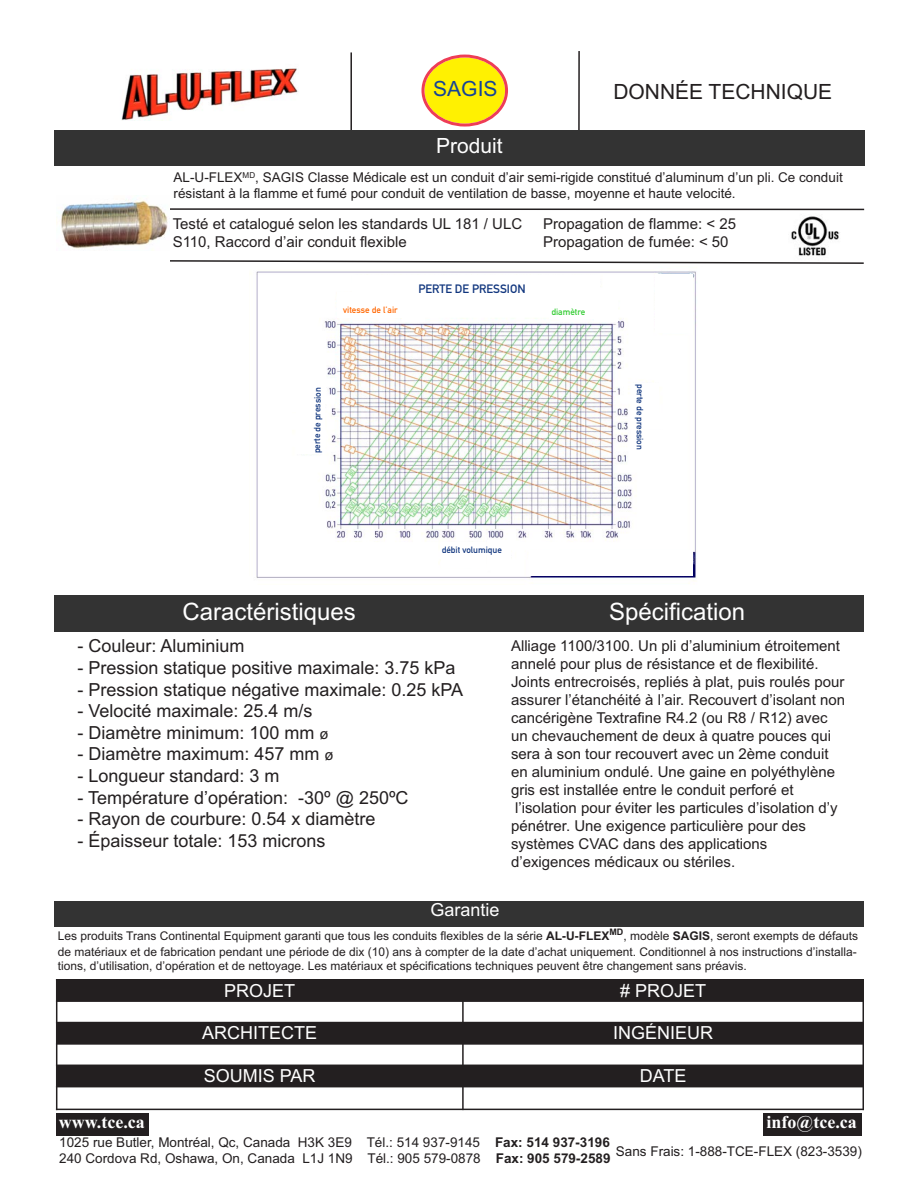
<style>
.page{position:relative;width:918px;height:1188px;background:#fff}
.page>*{position:absolute;margin:0;border:0;box-sizing:border-box;transform-origin:0 0}
.t1{font:24px "Arial";color:#fff}
.t2{font:21px "Arial";color:#231f20}
.t3{font:21px "Arial";color:#fff}
.t4{font:21px "Arial";color:#154398}
.t5{font:18px "Arial";color:#231f20}
.t6{font:18px "Arial";color:#fff}
.t7{font:700 18px "Times New Roman";color:#fff}
.t8{font:15px/18px "Arial";color:#231f20}
.t9{font:13.5px "Arial";color:#231f20}
.t10{font:12px/15.8px "Arial";color:#231f20}
.t11{font:700 12px "DIN Alternate";color:#11367e}
.t12{font:700 9px "DIN Alternate";color:#11367e}
.t13{font:700 9px "DIN Alternate";color:#f60}
.t14{font:700 9px "DIN Alternate";color:#3c3}
.s1{font-size:15px}
.s2{font-weight:700}
</style>
<div class="page">
<div style="left:54px;top:595px;width:810px;height:37px;background:#333"></div>
<hr style="left:350px;top:52px;width:2px;height:80px;background:#231f20">
<hr style="left:169px;top:208px;width:695px;height:2px;background:#231f20">
<hr style="left:578px;top:51px;width:2px;height:79px;background:#231f20">
<div style="left:54px;top:901px;width:810px;height:26px;background:#333"></div>
<svg style="left:170px;top:260px;width:694px;height:4px"></svg>
<svg style="left:421px;top:55px;width:87px;height:72px"></svg>
<div style="left:56px;top:979px;width:407px;height:22px;background:#231f20"></div>
<div style="left:463px;top:979px;width:401px;height:22px;background:#231f20"></div>
<div style="left:56px;top:1023px;width:407px;height:21px;background:#231f20"></div>
<div style="left:463px;top:1023px;width:401px;height:21px;background:#231f20"></div>
<div style="left:56px;top:1065px;width:407px;height:22px;background:#231f20"></div>
<div style="left:463px;top:1065px;width:401px;height:22px;background:#231f20"></div>
<hr style="left:56px;top:979px;width:1px;height:131px;background:#231f20">
<hr style="left:462px;top:979px;width:2px;height:131px;background:#231f20">
<hr style="left:862px;top:979px;width:2px;height:131px;background:#231f20">
<hr style="left:56px;top:1000px;width:808px;height:2px;background:#231f20">
<hr style="left:56px;top:1022px;width:808px;height:1px;background:#231f20">
<hr style="left:56px;top:1043px;width:808px;height:2px;background:#231f20">
<hr style="left:56px;top:1109px;width:808px;height:1px;background:#231f20">
<div style="left:54px;top:130px;width:810px;height:36px;background:#333"></div>
<img style="left:791px;top:216px;width:49px;height:40px">
<img style="left:256px;top:271px;width:441px;height:313px">
<div style="left:337px;top:293px;width:65px;height:25px;background:#fff"></div>
<div style="left:402px;top:290px;width:22px;height:32px;background:#fff"></div>
<div style="left:290px;top:380px;width:35px;height:32px;background:#fff"></div>
<div style="left:296px;top:412px;width:29px;height:41px;background:#fff"></div>
<div style="left:550px;top:290px;width:44px;height:28px;background:#fff"></div>
<div style="left:594px;top:290px;width:24px;height:32px;background:#fff"></div>
<div style="left:631px;top:383px;width:27px;height:46px;background:#fff"></div>
<div style="left:631px;top:430px;width:35px;height:31px;background:#fff"></div>
<div style="left:352px;top:275px;width:248px;height:18px;background:#fff"></div>
<div style="left:656px;top:274px;width:37px;height:58px;background:#fff"></div>
<div style="left:442px;top:542px;width:44px;height:25px;background:#fff"></div>
<div style="left:487px;top:540px;width:24px;height:30px;background:#fff"></div>
<div style="left:530px;top:551px;width:163px;height:25px;background:#fff"></div>
<img style="left:121px;top:68px;width:177px;height:53px">
<img style="left:56px;top:200px;width:114px;height:49px">
<div style="left:56px;top:1113px;width:93px;height:22px;background:#231f20"></div>
<div style="left:764px;top:1113px;width:98px;height:22px;background:#231f20"></div>
<p class="t4" style="left:433px;top:81px;width:66px">SAGIS</p>
<p class="t3" style="left:436px;top:138px;width:68px">Produit</p>
<p class="t2" style="left:613px;top:84px;width:220px">DONNÉE TECHNIQUE</p>
<p class="t9" style="left:174px;top:172px;width:671px">AL-U-FLEX<sup>MD</sup>, SAGIS Classe Médicale est un conduit d’air semi-rigide constitué d’aluminum d’un pli. Ce conduit</p>
<p class="t9" style="left:174px;top:189px;width:564px">résistant à la flamme et fumé pour conduit de ventilation de basse, moyenne et haute velocité.</p>
<p class="t8" style="left:173px;top:216px;width:351px">Testé et catalogué selon les standards UL 181 / ULC<br>S110, Raccord d’air conduit flexible</p>
<p class="t8" style="left:543px;top:216px;width:195px">Propagation de flamme: &lt; 25</p>
<p class="t8" style="left:543px;top:234px;width:187px">Propagation de fumée: &lt; 50</p>
<p class="t11" style="left:418px;top:282px;width:109px">PERTE DE PRESSION</p>
<p class="t13" style="left:343px;top:305px;width:56px">vitesse de l’air</p>
<p class="t14" style="left:551px;top:307px;width:35px">diamètre</p>
<p class="t12" style="left:312px;top:453px;width:67px;rotate:-89deg">perte de pression</p>
<p class="t12" style="left:645px;top:384px;width:67px;rotate:90deg">perte de pression</p>
<p class="t12" style="left:442px;top:545px;width:62px">débit volumique</p>
<p class="t1" style="left:183px;top:603px;width:175px">Caractéristiques</p>
<p class="t1" style="left:609px;top:603px;width:138px">Spécification</p>
<p class="t8" style="left:511px;top:638px;width:336px">Alliage 1100/3100. Un pli d’aluminium étroitement annelé pour plus de résistance et de flexibilité.<br>Joints entrecroisés, repliés à plat, puis roulés pour assurer l’étanchéité à l’air. Recouvert d’isolant non cancérigène Textrafine R4.2 (ou R8 / R12) avec un chevauchement de deux à quatre pouces qui sera à son tour recouvert avec un 2ème conduit en aluminium ondulé. Une gaine en polyéthylène gris est installée entre le conduit perforé et</p>
<p class="t8" style="left:511px;top:800px;width:328px">l’isolation pour éviter les particules d’isolation d’y pénétrer. Une exigence particulière pour des</p>
<p class="t8" style="left:511px;top:836px;width:258px">systèmes CVAC dans des applications</p>
<p class="t8" style="left:511px;top:854px;width:226px">d’exigences médicaux ou stériles.</p>
<p class="t5" style="left:77px;top:640px;width:169px">- Couleur: Aluminium</p>
<p class="t5" style="left:77px;top:661px;width:380px">- Pression statique positive maximale: 3.75 kPa</p>
<p class="t5" style="left:77px;top:683px;width:387px">- Pression statique négative maximale: 0.25 kPA</p>
<p class="t5" style="left:77px;top:704px;width:237px">- Velocité maximale: 25.4 m/s</p>
<p class="t5" style="left:77px;top:726px;width:253px">- Diamètre minimum: 100 mm <span class="s1">ø</span></p>
<p class="t5" style="left:77px;top:748px;width:258px">- Diamètre maximum: 457 mm <span class="s1">ø</span></p>
<p class="t5" style="left:77px;top:769px;width:204px">- Longueur standard: 3 m</p>
<p class="t5" style="left:77px;top:791px;width:333px">- Température d’opération: -30º @ 250ºC</p>
<p class="t5" style="left:77px;top:812px;width:300px">- Rayon de courbure: 0.54 x diamètre</p>
<p class="t5" style="left:77px;top:834px;width:250px">- Épaisseur totale: 153 microns</p>
<p class="t6" style="left:430px;top:903px;width:71px">Garantie</p>
<p class="t10" style="left:58px;top:929px;width:802px">Les produits Trans Continental Equipment garanti que tous les conduits flexibles de la série <span class="s2">AL-U-FLEX</span><sup>MD</sup>, modèle <span class="s2">SAGIS</span>, seront exempts de défauts de matériaux et de fabrication pendant une période de dix (10) ans à compter de la date d’achat uniquement. Conditionnel à nos instructions d’installa-</p>
<p class="t10" style="left:58px;top:959px;width:691px">tions, d’utilisation, d’opération et de nettoyage. Les matériaux et spécifications techniques peuvent être changement sans préavis.</p>
<p class="t6" style="left:224px;top:984px;width:73px">PROJET</p>
<p class="t6" style="left:620px;top:984px;width:88px"># PROJET</p>
<p class="t6" style="left:202px;top:1026px;width:117px">ARCHITECTE</p>
<p class="t6" style="left:613px;top:1026px;width:102px">INGÉNIEUR</p>
<p class="t6" style="left:204px;top:1069px;width:113px">SOUMIS PAR</p>
<p class="t6" style="left:640px;top:1069px;width:48px">DATE</p>
<p class="t7" style="left:59px;top:1111px;width:87px">www.tce.ca</p>
<p class="t7" style="left:767px;top:1111px;width:92px">info@tce.ca</p>
<p class="t9" style="left:616px;top:1146px;width:248px">Sans Frais: 1-888-TCE-FLEX (823-3539)</p>
<p class="t9" style="left:59px;top:1137px;width:552px">1025 rue Butler, Montréal, Qc, Canada H3K 3E9 Tél.: 514 937-9145 <span class="s2">Fax: 514 937-3196</span></p>
<p class="t9" style="left:59px;top:1153px;width:553px">240 Cordova Rd, Oshawa, On, Canada L1J 1N9 Tél.: 905 579-0878 <span class="s2">Fax: 905 579-2589</span></p>
</div>
